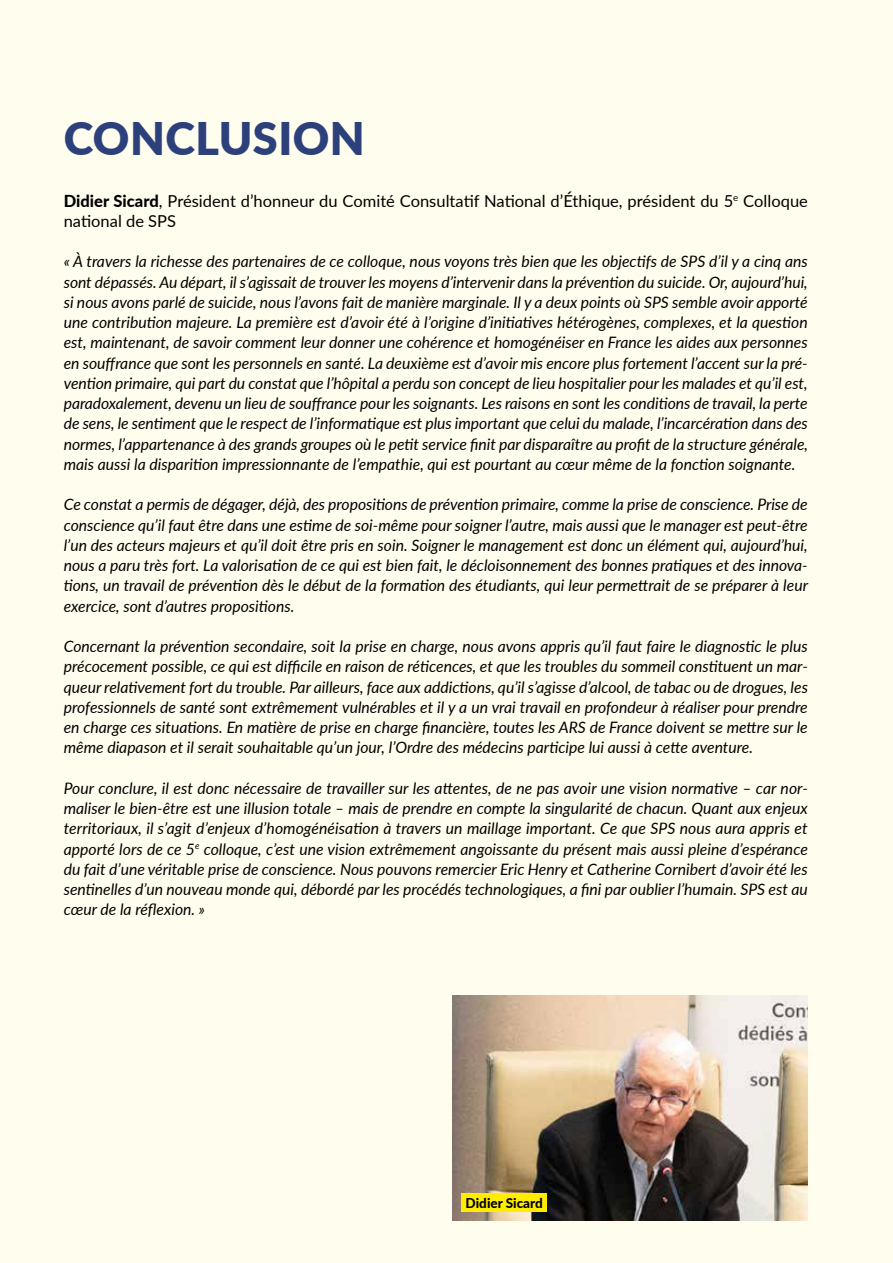
<style>
.page{position:relative;width:893px;height:1263px;background:#fffdee}
.page>*{position:absolute;margin:0;border:0;box-sizing:border-box;transform-origin:0 0}
.t1{font:900 45px "Lato";letter-spacing:.01em;color:#2c407c}
.t2{font:16.5px/20.2px "Lato";color:#000}
.t3{font:italic 15.75px/20.2px "Lato";color:#000;text-align:justify}
.t4{font:800 13.5px "Lato";color:#000}
.s1{font-weight:800}
</style>
<div class="page">
<img style="left:453px;top:995px;width:355px;height:225px">
<div style="left:461px;top:1194px;width:86px;height:18px;background:#ffed00"></div>
<h1 class="t1" style="left:64px;top:105px;width:303px">CONCLUSION</h1>
<p class="t2" style="left:64px;top:190px;width:746px"><span class="s1">Didier Sicard</span>, Président d’honneur du Comité Consultatif National d’Éthique, président du 5<sup>e</sup> Colloque national de SPS</p>
<p class="t3" style="left:64px;top:251px;width:746px">« À travers la richesse des partenaires de ce colloque, nous voyons très bien que les objectifs de SPS d’il y a cinq ans sont dépassés. Au départ, il s’agissait de trouver les moyens d’intervenir dans la prévention du suicide. Or, aujourd’hui, si nous avons parlé de suicide, nous l’avons fait de manière marginale. Il y a deux points où SPS semble avoir apporté une contribution majeure. La première est d’avoir été à l’origine d’initiatives hétérogènes, complexes, et la question est, maintenant, de savoir comment leur donner une cohérence et homogénéiser en France les aides aux personnes en souffrance que sont les personnels en santé. La deuxième est d’avoir mis encore plus fortement l’accent sur la pré&shy;vention primaire, qui part du constat que l’hôpital a perdu son concept de lieu hospitalier pour les malades et qu’il est, paradoxalement, devenu un lieu de souffrance pour les soignants. Les raisons en sont les conditions de travail, la perte de sens, le sentiment que le respect de l’informatique est plus important que celui du malade, l’incarcération dans des normes, l’appartenance à des grands groupes où le petit service finit par disparaître au profit de la structure générale, mais aussi la disparition impressionnante de l’empathie, qui est pourtant au cœur même de la fonction soignante.</p>
<p class="t3" style="left:64px;top:494px;width:746px">Ce constat a permis de dégager, déjà, des propositions de prévention primaire, comme la prise de conscience. Prise de conscience qu’il faut être dans une estime de soi-même pour soigner l’autre, mais aussi que le manager est peut-être l’un des acteurs majeurs et qu’il doit être pris en soin. Soigner le management est donc un élément qui, aujourd’hui, nous a paru très fort. La valorisation de ce qui est bien fait, le décloisonnement des bonnes pratiques et des innova&shy;tions, un travail de prévention dès le début de la formation des étudiants, qui leur permettrait de se préparer à leur exercice, sont d’autres propositions.</p>
<p class="t3" style="left:64px;top:636px;width:746px">Concernant la prévention secondaire, soit la prise en charge, nous avons appris qu’il faut faire le diagnostic le plus précocement possible, ce qui est difficile en raison de réticences, et que les troubles du sommeil constituent un mar&shy;queur relativement fort du trouble. Par ailleurs, face aux addictions, qu’il s’agisse d’alcool, de tabac ou de drogues, les professionnels de santé sont extrêmement vulnérables et il y a un vrai travail en profondeur à réaliser pour prendre en charge ces situations. En matière de prise en charge financière, toutes les ARS de France doivent se mettre sur le même diapason et il serait souhaitable qu’un jour, l’Ordre des médecins participe lui aussi à cette aventure.</p>
<p class="t3" style="left:64px;top:777px;width:746px">Pour conclure, il est donc nécessaire de travailler sur les attentes, de ne pas avoir une vision normative – car nor&shy;maliser le bien-être est une illusion totale – mais de prendre en compte la singularité de chacun. Quant aux enjeux territoriaux, il s’agit d’enjeux d’homogénéisation à travers un maillage important. Ce que SPS nous aura appris et apporté lors de ce 5<sup>e</sup> colloque, c’est une vision extrêmement angoissante du présent mais aussi pleine d’espérance du fait d’une véritable prise de conscience. Nous pouvons remercier Eric Henry et Catherine Cornibert d’avoir été les sentinelles d’un nouveau monde qui, débordé par les procédés technologiques, a fini par oublier l’humain. SPS est au cœur de la réflexion. »</p>
<p class="t4" style="left:466px;top:1193px;width:79px">Didier Sicard</p>
</div>
